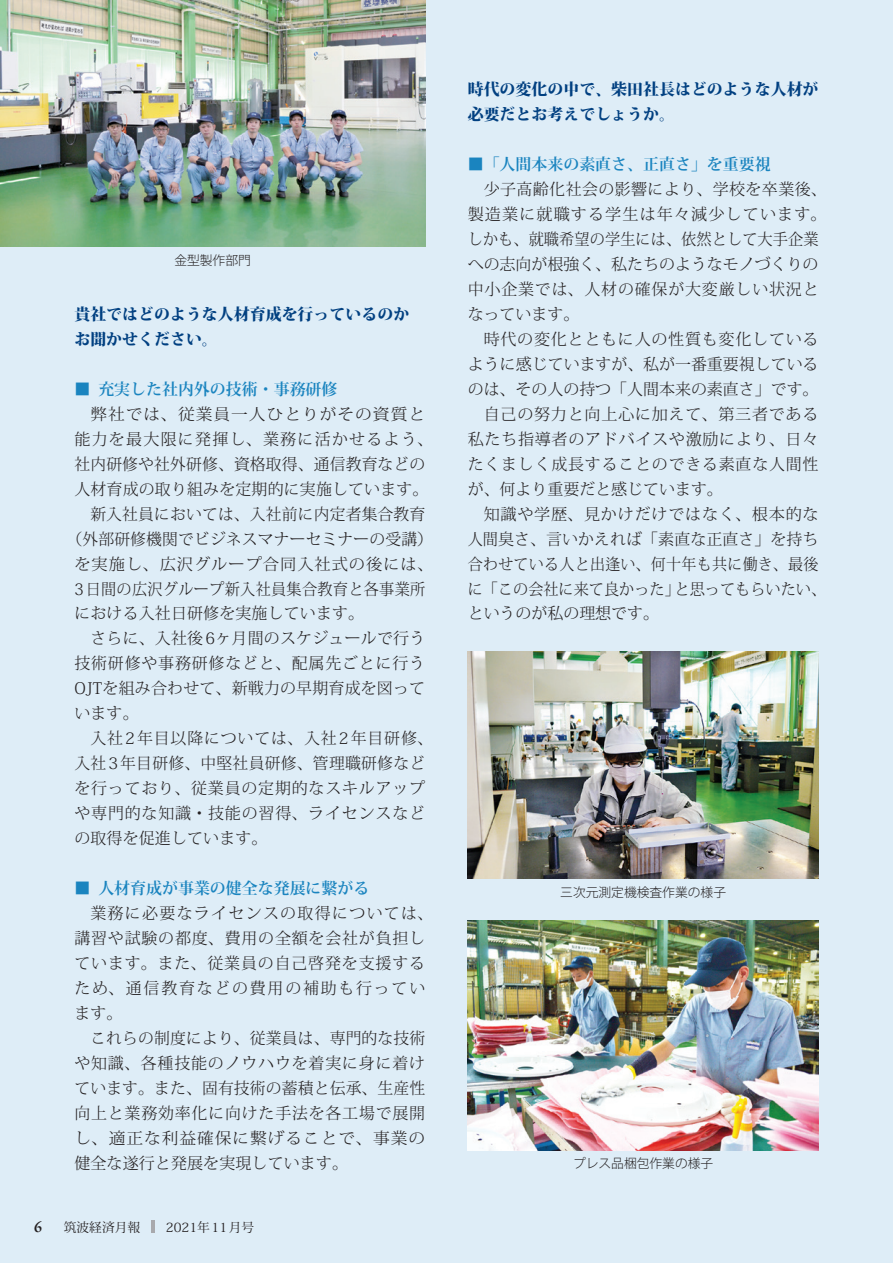
<style>
.page{position:relative;width:893px;height:1263px;background:#deedf7}
.page>*{position:absolute;margin:0;border:0;box-sizing:border-box;transform-origin:0 0}
.t1{font:300 15.9px/25px "Koz Min Pr 6 N";letter-spacing:.03em;color:#231f20;text-align:justify}
.t2{font:300 15.9px "Koz Min Pr 6 N";letter-spacing:.01em;color:#231f20}
.t3{font:300 15.9px/25px "Koz Min Pr 6 N";letter-spacing:.07em;color:#231f20}
.t4{font:300 15.9px "Koz Min Pr 6 N";letter-spacing:.05em;color:#231f20}
.t5{font:300 15.9px "Koz Min Pr 6 N";color:#231f20}
.t6{font:800 15.9px/25px "Koz Min Pr 6 N";color:#014081}
.t7{font:700 15.9px "Koz Min Pr 6 N";color:#1a84bf}
.t8{font:300 15.9px "Koz Min Pr 6 N";color:#231f20;scale:.95 1}
.t9{font:300 15.9px "Koz Min Pr 6 N";letter-spacing:.03em;color:#231f20;scale:.95 1}
.t10{font:300 15.9px "Koz Min Pr 6 N";letter-spacing:.03em;color:#231f20;scale:.94 1}
.t11{font:300 15.9px "Koz Min Pr 6 N";letter-spacing:.005em;color:#231f20;scale:.95 1}
.t12{font:300 15.9px "Koz Min Pr 6 N";letter-spacing:.08em;color:#231f20}
.t13{font:300 15.9px "Koz Min Pr 6 N";letter-spacing:.06em;color:#231f20}
.t14{font:300 15.9px "Koz Min Pr 6 N";letter-spacing:.055em;color:#231f20}
.t15{font:300 15.9px "Koz Min Pr 6 N";letter-spacing:.06em;color:#231f20;scale:1.05 1}
.t16{font:600 15.9px "Garamond Premr Pro";color:#231f20}
.t17{font:300 12.75px "Koz Go Pr 6 N";color:#231f20}
.t18{font:12.75px "Koz Min Pr 6 N";color:#231f20}
</style>
<div class="page">
<img style="left:0;top:0;width:425px;height:247px">
<img style="left:468px;top:921px;width:351px;height:229px">
<img style="left:468px;top:651px;width:351px;height:228px">
<hr style="left:151px;top:1220px;width:4px;height:13px;background:#a8a9ad">
<p class="t17" style="left:174px;top:253px;width:78px">金型製作部門</p>
<p class="t6" style="left:74px;top:302px;width:336px">貴社ではどのような人材育成を行っているのかお聞かせください。</p>
<p class="t7" style="left:74px;top:380px;width:265px">■ 充実した社内外の技術・事務研修</p>
<p class="t15" style="left:90px;top:405px;width:320px">弊社では、従業員一人ひとりがその資質と</p>
<p class="t12" style="left:74px;top:430px;width:360px">能力を最大限に発揮し、業務に活かせるよう、</p>
<p class="t2" style="left:74px;top:455px;width:352px">社内研修や社外研修、資格取得、通信教育などの</p>
<p class="t2" style="left:74px;top:480px;width:356px">人材育成の取り組みを定期的に実施しています。</p>
<p class="t2" style="left:90px;top:505px;width:336px">新入社員においては、入社前に内定者集合教育</p>
<p class="t2" style="left:67px;top:530px;width:368px">（外部研修機関でビジネスマナーセミナーの受講）</p>
<p class="t13" style="left:74px;top:555px;width:360px">を実施し、広沢グループ合同入社式の後には、</p>
<p class="t9" style="left:74px;top:580px;width:371px">3日間の広沢グループ新入社員集合教育と各事業所</p>
<p class="t2" style="left:74px;top:605px;width:291px">における入社日研修を実施しています。</p>
<p class="t1" style="left:90px;top:626px;width:336px">さらに、入社後6ヶ月間のスケジュールで行う</p>
<p class="t4" style="left:74px;top:655px;width:352px">技術研修や事務研修などと、配属先ごとに行う</p>
<p class="t2" style="left:74px;top:680px;width:352px">OJTを組み合わせて、新戦力の早期育成を図って</p>
<p class="t1" style="left:74px;top:701px;width:66px">います。</p>
<p class="t4" style="left:90px;top:730px;width:344px">入社2年目以降については、入社2年目研修、</p>
<p class="t1" style="left:74px;top:751px;width:352px">入社3年目研修、中堅社員研修、管理職研修など</p>
<p class="t4" style="left:74px;top:779px;width:352px">を行っており、従業員の定期的なスキルアップ</p>
<p class="t14" style="left:74px;top:804px;width:352px">や専門的な知識・技能の習得、ライセンスなど</p>
<p class="t2" style="left:74px;top:829px;width:195px">の取得を促進しています。</p>
<p class="t7" style="left:74px;top:879px;width:296px">■ 人材育成が事業の健全な発展に繋がる</p>
<p class="t3" style="left:74px;top:901px;width:360px;text-indent:16px">業務に必要なライセンスの取得については、講習や試験の都度、費用の全額を会社が負担しています。また、従業員の自己啓発を支援するため、通信教育などの費用の補助も行っています。</p>
<p class="t1" style="left:74px;top:1026px;width:352px;text-indent:16px">これらの制度により、従業員は、専門的な技術や知識、各種技能のノウハウを着実に身に着けています。また、固有技術の蓄積と伝承、生産性向上と業務効率化に向けた手法を各工場で展開し、適正な利益確保に繋げることで、事業の健全な遂行と発展を実現しています。</p>
<p class="t16" style="left:34px;top:1217px;width:9px">6</p>
<p class="t18" style="left:64px;top:1220px;width:192px">筑波経済月報　　2021年 11月号</p>
<p class="t6" style="left:468px;top:77px;width:352px">時代の変化の中で、柴田社長はどのような人材が必要だとお考えでしょうか。</p>
<p class="t7" style="left:468px;top:155px;width:304px">■「人間本来の素直さ、正直さ」を重要視</p>
<p class="t1" style="left:468px;top:177px;width:360px;text-align:left;text-indent:16px">少子高齢化社会の影響により、学校を卒業後、製造業に就職する学生は年々減少しています。しかも、就職希望の学生には、依然として大手企業への志向が根強く、私たちのようなモノづくりの中小企業では、人材の確保が大変厳しい状況となっています。</p>
<p class="t1" style="left:484px;top:327px;width:336px">時代の変化とともに人の性質も変化している</p>
<p class="t5" style="left:468px;top:355px;width:352px">ように感じていますが、私が一番重要視している</p>
<p class="t5" style="left:468px;top:380px;width:352px">のは、その人の持つ「人間本来の素直さ」です。</p>
<p class="t1" style="left:484px;top:402px;width:336px">自己の努力と向上心に加えて、第三者である</p>
<p class="t1" style="left:468px;top:427px;width:352px">私たち指導者のアドバイスや激励により、日々</p>
<p class="t4" style="left:468px;top:455px;width:352px">たくましく成長することのできる素直な人間性</p>
<p class="t5" style="left:468px;top:480px;width:257px">が、何より重要だと感じています。</p>
<p class="t1" style="left:484px;top:501px;width:336px">知識や学歴、見かけだけではなく、根本的な</p>
<p class="t11" style="left:468px;top:530px;width:371px">人間臭さ、言いかえれば「素直な正直さ」を持ち</p>
<p class="t10" style="left:468px;top:555px;width:375px">合わせている人と出逢い、何十年も共に働き、最後</p>
<p class="t8" style="left:468px;top:580px;width:379px">に「この会社に来て良かった」と思ってもらいたい、</p>
<p class="t5" style="left:468px;top:605px;width:193px">というのが私の理想です。</p>
<p class="t17" style="left:560px;top:885px;width:167px">三次元測定機検査作業の様子</p>
<p class="t17" style="left:573px;top:1156px;width:142px">プレス品梱包作業の様子</p>
</div>
